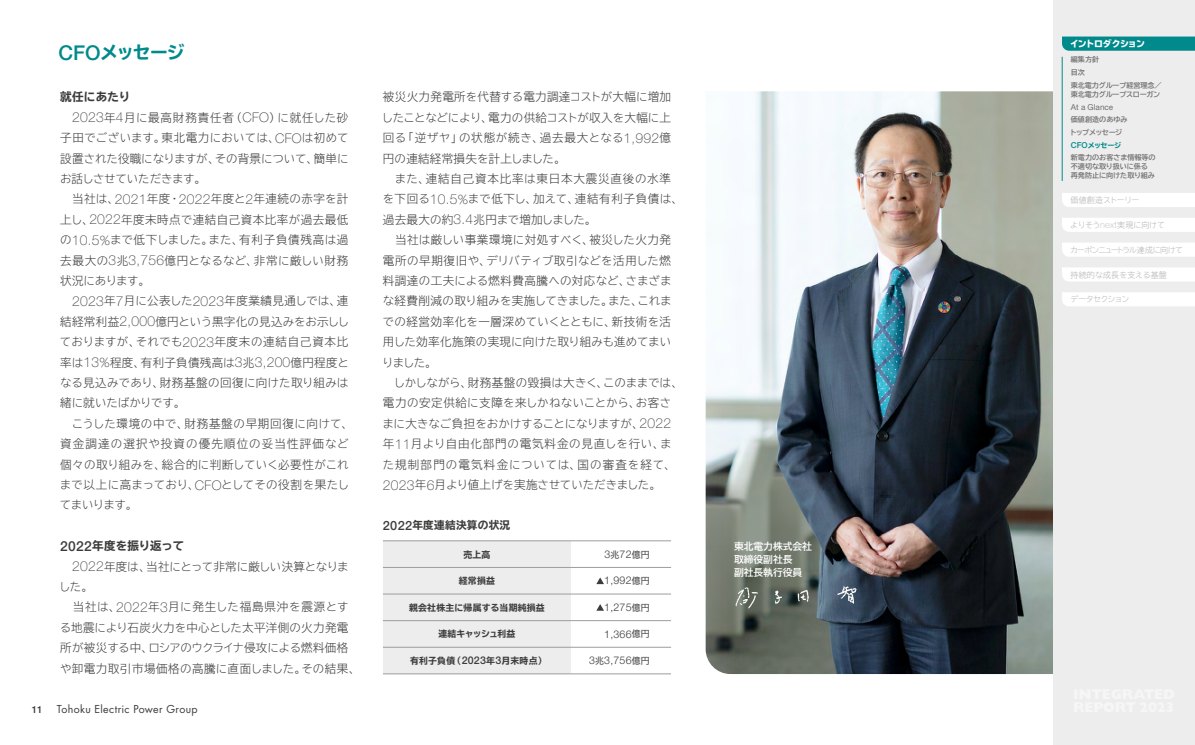
<style>
.page{position:relative;width:1195px;height:745px;background:#fff}
.page>*{position:absolute;margin:0;border:0;box-sizing:border-box;transform-origin:0 0}
.t1{font:700 expanded 17.75px "TBUD Go Std";letter-spacing:-.07em;color:#008a8b}
.t2{font:300 11.5px/20.4px "TBUD Go Std Super";letter-spacing:.025em;color:#3c3c3b}
.t3{font:700 expanded 11.5px "TBUD Go Std";letter-spacing:-.015em;color:#3c3c3b}
.t4{font:700 expanded 11.5px "TBUD Go Std";letter-spacing:.025em;color:#3c3c3b}
.t5{font:300 10.62px "Helvetica Neue LT Std";letter-spacing:.02em;color:#3c3c3b}
.t6{font:10.62px "Futura Std";letter-spacing:.03em;color:#3c3c3b}
.t7{font:700 expanded 10.62px "TBUD Go Std";letter-spacing:.025em;color:#3c3c3b}
.t8{font:700 9.75px/13.2px "TBUD Go Std";color:#fff}
.t9{font:500 9.75px "Helvetica Neue LT Std";color:#3c3c3b}
.t10{font:700 expanded 8.88px "TBUD Go Std";letter-spacing:.025em;color:#3c3c3b}
.t11{font:700 expanded 8.88px "TBUD Go Std";letter-spacing:-.045em;color:#3c3c3b}
.t12{font:800 8.88px "TBUD Go Std";letter-spacing:-.075em;color:#fff}
.t13{font:8.12px "Helvetica Neue LT Std";color:#6f6f6f}
.t14{font:300 8px "TBUD Go Std Super";letter-spacing:-.11em;color:#b2b2b2}
.t15{font:300 8px "TBUD Go Std Super";letter-spacing:-.02em;color:#b2b2b2}
.t16{font:300 8px "TBUD Go Std Super";letter-spacing:.01em;color:#b2b2b2}
.t17{font:300 8px "TBUD Go Std Super";letter-spacing:-.055em;color:#b2b2b2}
.t18{font:300 8px "TBUD Go Std Super";letter-spacing:-.09em;color:#b2b2b2}
.t19{font:700 7.12px/8.9px "TBUD Go Std";letter-spacing:-.01em;color:#6f6f6f}
.t20{font:700 expanded 7.12px "TBUD Go Std";letter-spacing:-.07em;color:#008a8b}
.t21{font:700 7.12px "TBUD Go Std";letter-spacing:-.09em;color:#6f6f6f}
.s1{font-family:"Helvetica Neue LT Std";font-weight:500;font-stretch:normal;font-size:20.38px}
.s2{font-family:"Helvetica Neue LT Std";font-weight:100;font-size:13.88px}
.s3{font-family:"Helvetica Neue LT Std";font-weight:100;font-size:13.25px}
.s4{font-family:"Helvetica Neue LT Std";font-weight:500;font-stretch:normal;font-size:13.88px}
.s5{font-family:"Helvetica Neue LT Std";font-weight:500;font-stretch:normal;font-size:12.75px}
.s6{font-family:"TBUD Go Std";font-weight:400;font-size:8.88px}
.s7{font-size:10.12px}
.s8{font-family:"Helvetica Neue LT Std";font-weight:500;font-stretch:normal;font-size:10.62px}
.s9{font-family:"Helvetica Neue LT Std";font-weight:500;font-stretch:normal;font-size:8.12px}
.s10{font-family:"Helvetica Neue LT Std";font-weight:100;font-size:9.12px}
</style>
<div class="page">
<img style="left:705px;top:91px;width:347px;height:582px">
<img style="left:735px;top:582px;width:122px;height:27px">
<div style="left:383px;top:541px;width:187px;height:132px;background:#ededed"></div>
<hr style="left:570px;top:593px;width:101px;height:1px;background:#9d9d9c">
<hr style="left:570px;top:620px;width:101px;height:1px;background:#9d9d9c">
<hr style="left:383px;top:593px;width:187px;height:1px;background:#9d9d9c">
<hr style="left:570px;top:646px;width:101px;height:1px;background:#9d9d9c">
<hr style="left:570px;top:673px;width:101px;height:1px;background:#9d9d9c">
<hr style="left:383px;top:620px;width:187px;height:1px;background:#9d9d9c">
<hr style="left:383px;top:646px;width:187px;height:1px;background:#9d9d9c">
<hr style="left:383px;top:673px;width:187px;height:1px;background:#9d9d9c">
<hr style="left:383px;top:540px;width:187px;height:1px;background:#9d9d9c">
<hr style="left:570px;top:540px;width:101px;height:1px;background:#9d9d9c">
<hr style="left:383px;top:567px;width:187px;height:1px;background:#9d9d9c">
<hr style="left:570px;top:567px;width:101px;height:1px;background:#9d9d9c">
<svg style="left:597px;top:577px;width:7px;height:6px"></svg>
<svg style="left:597px;top:604px;width:7px;height:6px"></svg>
<div style="left:1052px;top:0;width:142px;height:744px;background:#ededed"></div>
<div style="left:1062px;top:243px;width:132px;height:13px;background:#fff"></div>
<hr style="left:1061px;top:57px;width:1px;height:124px;background:#008a8b">
<svg style="left:1062px;top:36px;width:132px;height:15px;background:#0e8f90"></svg>
<div style="left:1062px;top:193px;width:132px;height:14px;background:#fff"></div>
<div style="left:1062px;top:218px;width:132px;height:14px;background:#fff"></div>
<div style="left:1062px;top:268px;width:132px;height:13px;background:#fff"></div>
<div style="left:1062px;top:292px;width:132px;height:14px;background:#fff"></div>
<h1 class="t1" style="left:58px;top:43px;width:127px"><span class="s1">CFO</span>メッセージ</h1>
<p class="t4" style="left:60px;top:91px;width:72px">就任にあたり</p>
<p class="t2" style="left:60px;top:107px;width:290px;text-indent:12px"><span class="s2">2023</span>年<span class="s2">4</span>月に最高財務責任者（<span class="s3">CFO</span>）に就任した砂子田でございます。東北電力においては、<span class="s3">CFO</span>は初めて設置された役職になりますが、その背景について、簡単にお話しさせていただきます。<br>　当社は、<span class="s2">2021</span>年度・<span class="s2">2022</span>年度と<span class="s2">2</span>年連続の赤字を計上し、<span class="s2">2022</span>年度末時点で連結自己資本比率が過去最低の<span class="s2">10</span><span class="s3">.</span><span class="s2">5</span><span class="s3">%</span>まで低下しました。また、有利子負債残高は過去最大の<span class="s2">3</span>兆<span class="s2">3</span><span class="s3">,</span><span class="s2">756</span>億円となるなど、非常に厳しい財務状況にあります。</p>
<p class="t2" style="left:60px;top:290px;width:294px;text-indent:12px"><span class="s2">2023</span>年<span class="s2">7</span>月に公表した<span class="s2">2023</span>年度業績見通しでは、連結経常利益<span class="s2">2</span><span class="s3">,</span><span class="s2">000</span>億円という黒字化の見込みをお示ししておりますが、それでも<span class="s2">2023</span>年度末の連結自己資本比率は<span class="s2">13</span><span class="s3">%</span>程度、有利子負債残高は<span class="s2">3</span>兆<span class="s2">3</span><span class="s3">,</span><span class="s2">200</span>億円程度となる見込みであり、財務基盤の回復に向けた取り組みは緒に就いたばかりです。<br>　こうした環境の中で、財務基盤の早期回復に向けて、資金調達の選択や投資の優先順位の妥当性評価など個々の取り組みを、総合的に判断していく必要性がこれまで以上に高まっており、<span class="s3">CFO</span>としてその役割を果たしてまいります。</p>
<p class="t3" style="left:60px;top:539px;width:125px"><span class="s4">2022</span>年度を振り返って</p>
<p class="t2" style="left:59px;top:555px;width:302px;text-indent:13px"><span class="s2">2022</span>年度は、当社にとって非常に厳しい決算となりました。<br>　当社は、<span class="s2">2022</span>年<span class="s2">3</span>月に発生した福島県沖を震源とする地震により石炭火力を中心とした太平洋側の火力発電所が被災する中、ロシアのウクライナ侵攻による燃料価格や卸電力取引市場価格の高騰に直面しました。その結果、</p>
<p class="t9" style="left:32px;top:703px;width:13px">11</p>
<p class="t6" style="left:57px;top:701px;width:142px">Tohoku Electric Power Group</p>
<p class="t2" style="left:382px;top:87px;width:302px">被災火力発電所を代替する電力調達コストが大幅に増加したことなどにより、電力の供給コストが収入を大幅に上回る「逆ザヤ」の状態が続き、過去最大となる<span class="s2">1</span><span class="s3">,</span><span class="s2">992</span>億円の連結経常損失を計上しました。<br>　また、連結自己資本比率は東日本大震災直後の水準を下回る<span class="s2">10</span><span class="s3">.</span><span class="s2">5</span><span class="s3">%</span>まで低下し、加えて、連結有利子負債は、過去最大の約<span class="s2">3</span><span class="s3">.</span><span class="s2">4</span>兆円まで増加しました。<br>　当社は厳しい事業環境に対処すべく、被災した火力発電所の早期復旧や、デリバティブ取引などを活用した燃料調達の工夫による燃料費高騰への対応など、さまざまな経費削減の取り組みを実施してきました。また、これまでの経営効率化を一層深めていくとともに、新技術を活用した効率化施策の実現に向けた取り組みも進めてまいりました。<br>　しかしながら、財務基盤の毀損は大きく、このままでは、電力の安定供給に支障を来しかねないことから、お客さまに大きなご負担をおかけすることになりますが、<span class="s2">2022</span>年<span class="s2">11</span>月より自由化部門の電気料金の見直しを行い、また規制部門の電気料金については、国の審査を経て、<br><span class="s2">2023</span>年<span class="s2">6</span>月より値上げを実施させていただきました。</p>
<p class="t7" style="left:383px;top:519px;width:129px"><span class="s5">2022</span>年度連結決算の状況</p>
<p class="t10" style="left:463px;top:549px;width:29px">売上高</p>
<p class="t5" style="left:604px;top:547px;width:47px">3<span class="s6">兆</span>72<span class="s6">億円</span></p>
<p class="t10" style="left:459px;top:575px;width:38px">経常損益</p>
<p class="t5" style="left:604px;top:573px;width:47px">1<span class="s7">,</span>992<span class="s6">億円</span></p>
<p class="t10" style="left:409px;top:602px;width:137px">親会社株主に帰属する当期純損益</p>
<p class="t5" style="left:604px;top:600px;width:47px">1<span class="s7">,</span>275<span class="s6">億円</span></p>
<p class="t11" style="left:438px;top:628px;width:79px">連結キャッシュ利益</p>
<p class="t5" style="left:604px;top:627px;width:47px">1<span class="s7">,</span>366<span class="s6">億円</span></p>
<p class="t10" style="left:410px;top:655px;width:138px">有利子負債（<span class="s8">2023</span>年<span class="s8">3</span>月末時点）</p>
<p class="t5" style="left:589px;top:653px;width:62px">3<span class="s6">兆</span>3<span class="s7">,</span>756<span class="s6">億円</span></p>
<p class="t8" style="left:733px;top:539px;width:79px">東北電力株式会社取締役副社長<br>副社長執行役員</p>
<p class="t12" style="left:1069px;top:39px;width:76px">イントロダクション</p>
<p class="t19" style="left:1070px;top:55px;width:30px">編集方針</p>
<p class="t19" style="left:1070px;top:81px;width:92px">東北電力グループ経営理念／東北電力グループスローガン</p>
<p class="t13" style="left:1070px;top:102px;width:44px">At a Glance</p>
<p class="t19" style="left:1070px;top:115px;width:58px">価値創造のあゆみ</p>
<p class="t19" style="left:1070px;top:153px;width:86px">新電力のお客さま情報等の不適切な取り扱いに係る再発防止に向けた取り組み</p>
<p class="t19" style="left:1070px;top:68px;width:16px">目次</p>
<p class="t21" style="left:1069px;top:126px;width:54px">トップメッセージ</p>
<p class="t20" style="left:1070px;top:141px;width:52px"><span class="s9">CFO</span>メッセージ</p>
<p class="t17" style="left:1070px;top:193px;width:70px">価値創造ストーリー</p>
<p class="t15" style="left:1069px;top:218px;width:96px">よりそう<span class="s10">next</span>実現に向けて</p>
<p class="t14" style="left:1069px;top:243px;width:114px">カーボンニュートラル達成に向けて</p>
<p class="t16" style="left:1070px;top:268px;width:98px">持続的な成長を支える基盤</p>
<p class="t18" style="left:1070px;top:292px;width:60px">データセクション</p>
</div>
